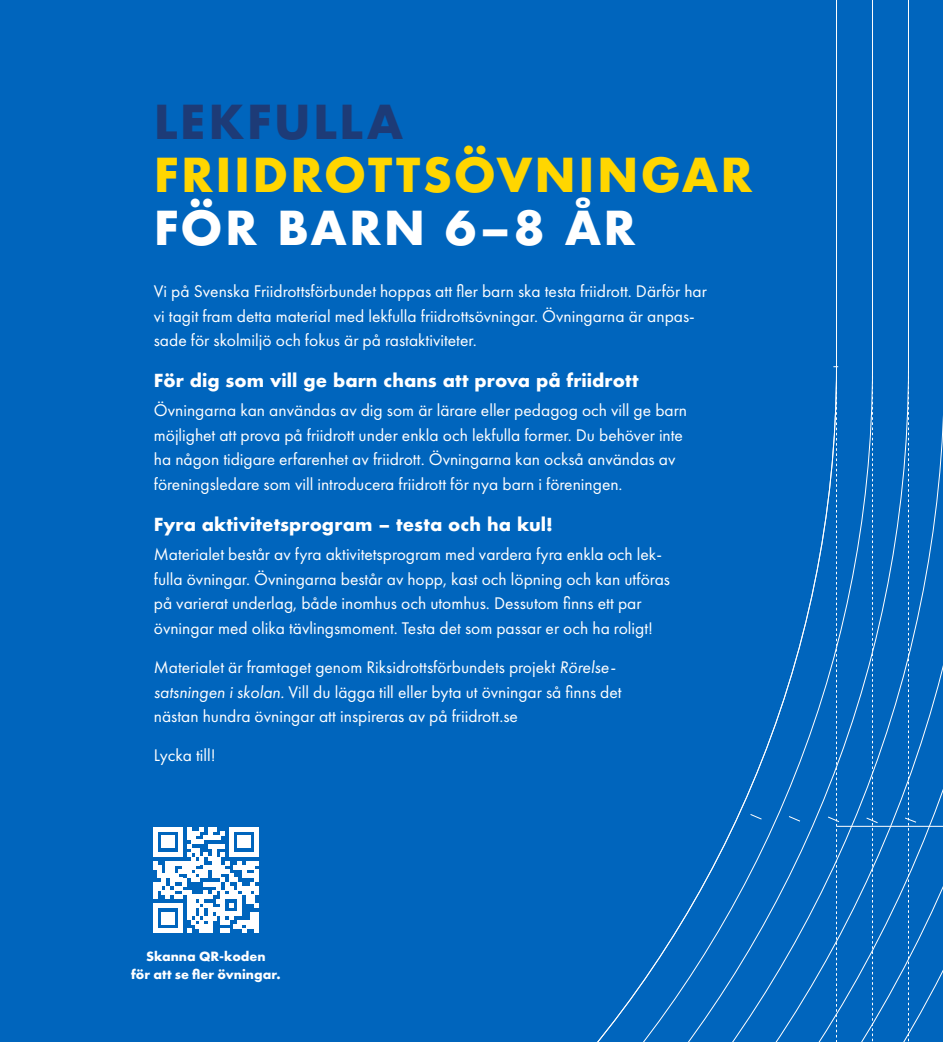
<style>
.page{position:relative;width:943px;height:1042px;background:#0065bd}
.page>*{position:absolute;margin:0;border:0;box-sizing:border-box;transform-origin:0 0}
.t1{font:700 45.5px "Futura";letter-spacing:.05em;color:#ffd600}
.t2{font:700 45.5px "Futura";letter-spacing:.045em;color:#fff}
.t3{font:700 45.5px "Futura";letter-spacing:.045em;color:#1d3b77}
.t4{font:17.5px/24.5px "Futura PT";color:#fff}
.t5{font:700 17.5px "Futura";color:#fff}
.t6{font:700 14px/17.5px "Futura PT";color:#fff;text-align:center}
.s1{font-style:italic}
</style>
<div class="page">
<svg style="left:836px;top:0;width:107px;height:1042px"></svg>
<svg style="left:597px;top:366px;width:241px;height:676px"></svg>
<div style="left:556px;top:0;width:193px;height:662px;background:#0065bd"></div>
<div style="left:749px;top:331px;width:83px;height:63px;background:#0065bd"></div>
<svg style="left:153px;top:827px;width:106px;height:106px"></svg>
<h1 class="t3" style="left:154px;top:89px;width:251px">LEKFULLA</h1>
<h1 class="t1" style="left:154px;top:142px;width:600px">FRIIDROTTSÖVNINGAR</h1>
<h1 class="t2" style="left:154px;top:194px;width:483px">FÖR BARN 6–8 ÅR</h1>
<p class="t4" style="left:154px;top:279px;width:554px">Vi på Svenska Friidrottsförbundet hoppas att fler barn ska testa friidrott. Därför har vi tagit fram detta material med lekfulla friidrottsövningar. Övningarna är anpas&shy;sade för skolmiljö och fokus är på rastaktiviteter.</p>
<p class="t5" style="left:154px;top:368px;width:486px">För dig som vill ge barn chans att prova på friidrott</p>
<p class="t4" style="left:154px;top:398px;width:535px">Övningarna kan användas av dig som är lärare eller pedagog och vill ge barn möjlighet att prova på friidrott under enkla och lekfulla former. Du behöver inte ha någon tidigare erfarenhet av friidrott. Övningarna kan också användas av föreningsledare som vill introducera friidrott för nya barn i föreningen.</p>
<p class="t5" style="left:154px;top:511px;width:401px">Fyra aktivitetsprogram – testa och ha kul!</p>
<p class="t4" style="left:154px;top:542px;width:517px">Materialet består av fyra aktivitetsprogram med vardera fyra enkla och lek&shy;fulla övningar. Övningarna består av hopp, kast och löpning och kan utföras på varierat underlag, både inomhus och utomhus. Dessutom finns ett par övningar med olika tävlingsmoment. Testa det som passar er och ha roligt!</p>
<p class="t4" style="left:154px;top:655px;width:469px">Materialet är framtaget genom Riksidrottsförbundets projekt <span class="s1">Rörelse&shy;satsningen i skolan.</span> Vill du lägga till eller byta ut övningar så finns det nästan hundra övningar att inspireras av på friidrott.se</p>
<p class="t4" style="left:154px;top:743px;width:63px">Lycka till!</p>
<p class="t6" style="left:131px;top:947px;width:151px">Skanna QR-koden<br>för att se fler övningar.</p>
</div>
